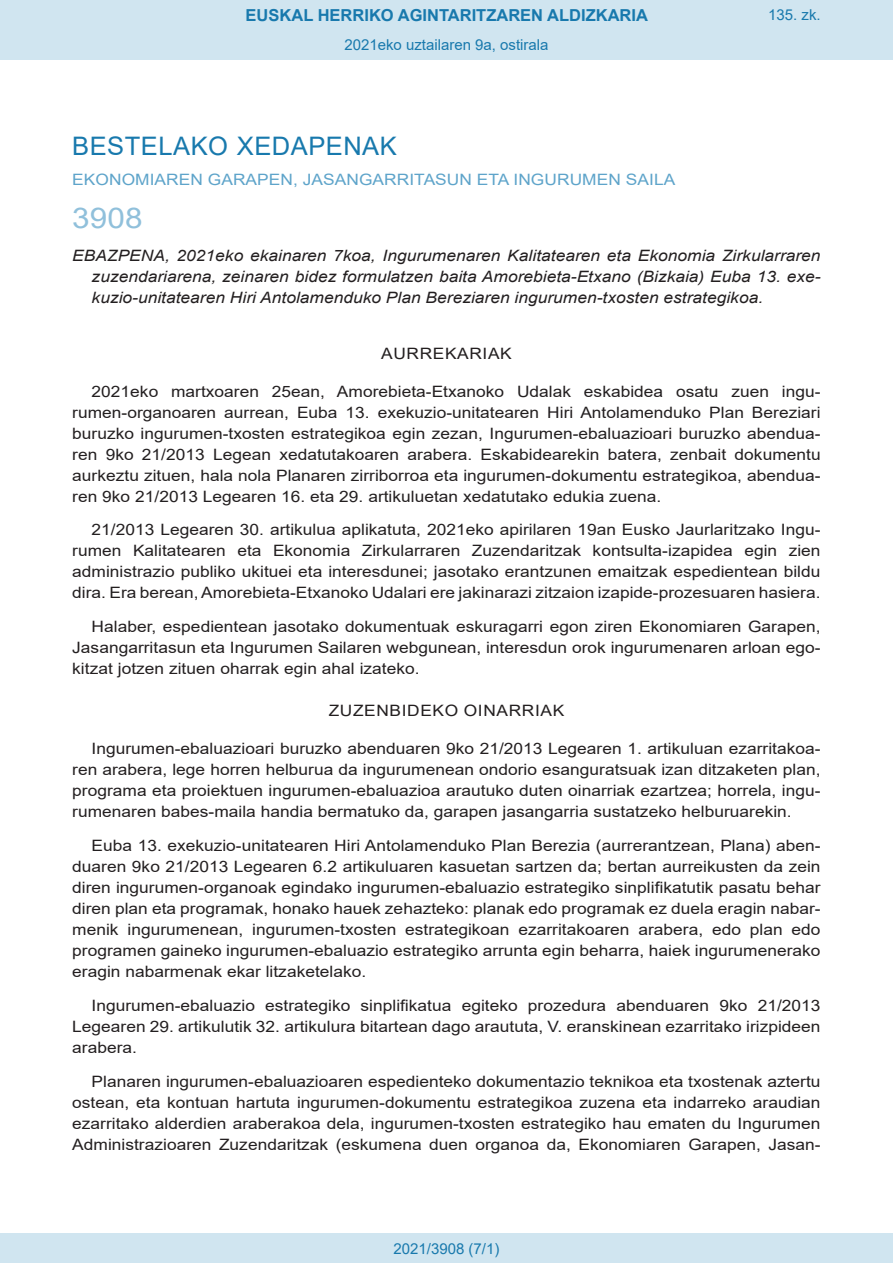
<style>
.page{position:relative;width:893px;height:1263px;background:#fff}
.page>*{position:absolute;margin:0;border:0;box-sizing:border-box;transform-origin:0 0}
.BOPVOrden{font:28.5px "Arial";color:#90c0db;scale:1.11 1}
.BOPVSeccion{font:25.5px "Arial";letter-spacing:.02em;color:#1879ad}
.t1{font:700 16.5px "Arial";color:#1879ad}
.BOPVDetalle{font:15.6px/21px "Arial";color:#231f20;text-align:justify;scale:1.11 1}
.BOPVTitulo{font:italic 15.6px/21px "Arial";color:#231f20;text-align:justify;scale:1.11 1}
.BOPVOrganismo{font:15.6px "Arial";letter-spacing:.005em;color:#5ea4ca;scale:1.11 1}
.BOPVClave{font:15.6px "Arial";letter-spacing:.035em;color:#231f20;scale:1.11 1}
.Paginacion_Centro{font:15px "Arial";color:#1879ad}
</style>
<div class="page">
<div style="left:0;top:0;width:893px;height:60px;background:#d0e5f0"></div>
<div style="left:0;top:1233px;width:893px;height:30px;background:#d0e5f0"></div>
<p class="t1" style="left:246px;top:3px;width:404px">EUSKAL HERRIKO AGINTARITZAREN ALDIZKARIA</p>
<p class="Paginacion_Centro" style="left:344px;top:35px;width:206px">2021eko uztailaren 9a, ostirala</p>
<p class="Paginacion_Centro" style="left:768px;top:5px;width:54px">135. zk.</p>
<p class="BOPVSeccion" style="left:72px;top:128px;width:326px">BESTELAKO XEDAPENAK</p>
<p class="BOPVOrganismo" style="left:72px;top:169px;width:545px">EKONOMIAREN GARAPEN, JASANGARRITASUN ETA INGURUMEN SAILA</p>
<p class="BOPVOrden" style="left:72px;top:198px;width:65px">3908</p>
<p class="BOPVTitulo" style="left:92px;top:246px;width:658px;text-indent:-19px">EBAZPENA, 2021eko ekainaren 7koa, Ingurumenaren Kalitatearen eta Ekonomia Zirkularraren zuzendariarena, zeinaren bidez formulatzen baita Amorebieta-Etxano (Bizkaia) Euba 13. exe&shy;kuzio-unitatearen Hiri Antolamenduko Plan Bereziaren ingurumen-txosten estrategikoa.</p>
<p class="BOPVClave" style="left:381px;top:342px;width:119px">AURREKARIAK</p>
<p class="BOPVDetalle" style="left:72px;top:380px;width:676px;text-indent:19px">2021eko martxoaren 25ean, Amorebieta-Etxanoko Udalak eskabidea osatu zuen ingu&shy;rumen-organoaren aurrean, Euba 13. exekuzio-unitatearen Hiri Antolamenduko Plan Bereziari buruzko ingurumen-txosten estrategikoa egin zezan, Ingurumen-ebaluazioari buruzko abendua&shy;ren 9ko 21/2013 Legean xedatutakoaren arabera. Eskabidearekin batera, zenbait dokumentu aurkeztu zituen, hala nola Planaren zirriborroa eta ingurumen-dokumentu estrategikoa, abendua&shy;ren 9ko 21/2013 Legearen 16. eta 29. artikuluetan xedatutako edukia zuena.</p>
<p class="BOPVDetalle" style="left:72px;top:519px;width:676px;text-indent:19px">21/2013 Legearen 30. artikulua aplikatuta, 2021eko apirilaren 19an Eusko Jaurlaritzako Ingu&shy;rumen Kalitatearen eta Ekonomia Zirkularraren Zuzendaritzak kontsulta-izapidea egin zien administrazio publiko ukituei eta interesdunei; jasotako erantzunen emaitzak espedientean bildu dira. Era berean, Amorebieta-Etxanoko Udalari ere jakinarazi zitzaion izapide-prozesuaren hasiera.</p>
<p class="BOPVDetalle" style="left:72px;top:616px;width:676px;text-indent:19px">Halaber, espedientean jasotako dokumentuak eskuragarri egon ziren Ekonomiaren Garapen, Jasangarritasun eta Ingurumen Sailaren webgunean, interesdun orok ingurumenaren arloan ego&shy;kitzat jotzen zituen oharrak egin ahal izateko.</p>
<p class="BOPVClave" style="left:329px;top:700px;width:214px">ZUZENBIDEKO OINARRIAK</p>
<p class="BOPVDetalle" style="left:72px;top:738px;width:676px;text-indent:19px">Ingurumen-ebaluazioari buruzko abenduaren 9ko 21/2013 Legearen 1. artikuluan ezarritakoa&shy;ren arabera, lege horren helburua da ingurumenean ondorio esanguratsuak izan ditzaketen plan, programa eta proiektuen ingurumen-ebaluazioa arautuko duten oinarriak ezartzea; horrela, ingu&shy;rumenaren babes-maila handia bermatuko da, garapen jasangarria sustatzeko helburuarekin.</p>
<p class="BOPVDetalle" style="left:72px;top:835px;width:676px;text-indent:19px">Euba 13. exekuzio-unitatearen Hiri Antolamenduko Plan Berezia (aurrerantzean, Plana) aben&shy;duaren 9ko 21/2013 Legearen 6.2 artikuluaren kasuetan sartzen da; bertan aurreikusten da zein diren ingurumen-organoak egindako ingurumen-ebaluazio estrategiko sinplifikatutik pasatu behar diren plan eta programak, honako hauek zehazteko: planak edo programak ez duela eragin nabar&shy;menik ingurumenean, ingurumen-txosten estrategikoan ezarritakoaren arabera, edo plan edo programen gaineko ingurumen-ebaluazio estrategiko arrunta egin beharra, haiek ingurumenerako eragin nabarmenak ekar litzaketelako.</p>
<p class="BOPVDetalle" style="left:72px;top:995px;width:676px;text-indent:19px">Ingurumen-ebaluazio estrategiko sinplifikatua egiteko prozedura abenduaren 9ko 21/2013<br>Legearen 29. artikulutik 32. artikulura bitartean dago araututa, V. eranskinean ezarritako irizpideen arabera.</p>
<p class="BOPVDetalle" style="left:72px;top:1070px;width:676px;text-indent:19px">Planaren ingurumen-ebaluazioaren espedienteko dokumentazio teknikoa eta txostenak aztertu ostean, eta kontuan hartuta ingurumen-dokumentu estrategikoa zuzena eta indarreko araudian ezarritako alderdien araberakoa dela, ingurumen-txosten estrategiko hau ematen du Ingurumen Administrazioaren Zuzendaritzak (eskumena duen organoa da, Ekonomiaren Garapen, Jasan-</p>
<p class="Paginacion_Centro" style="left:393px;top:1238px;width:107px">2021/3908 (7/1)</p>
</div>
